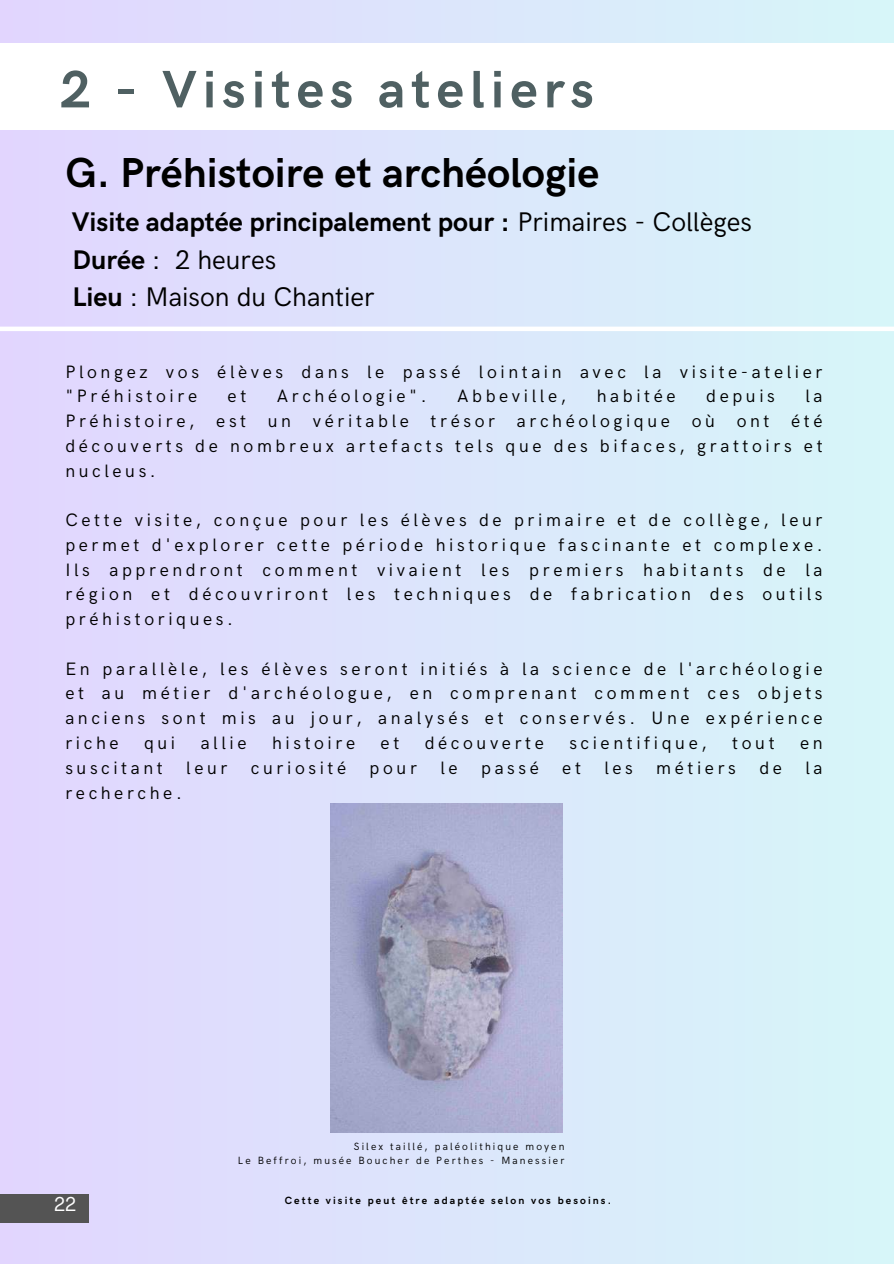
<style>
.page{position:relative;width:894px;height:1264px;background:#fff}
.page>*{position:absolute;margin:0;border:0;box-sizing:border-box;transform-origin:0 0}
.t1{font:700 52.8px "HK Grotesk";letter-spacing:.11em;color:#4f6062}
.t2{font:700 42px "HK Grotesk";color:#000}
.t3{font:27px/37.2px "HK Grotesk";color:#000}
.t4{font:19.5px "Agrandir";color:#fff}
.t5{font:18px/24.8px "HK Grotesk";letter-spacing:.2em;color:#000;text-align:justify}
.t6{font:10.5px/14px "HK Grotesk";letter-spacing:.2em;color:#000;text-align:right}
.t7{font:700 10.5px "HK Grotesk";letter-spacing:.2em;color:#000}
.s1{font-weight:700}
</style>
<div class="page">
<div style="left:0;top:0;width:893px;height:1263px;background:linear-gradient(to right,#e2d5fe,#d7f6f9)"></div>
<div style="left:0;top:43px;width:893px;height:87px;background:#fff"></div>
<div style="left:0;top:1193px;width:89px;height:29px;background:#545454"></div>
<div style="left:0;top:326px;width:893px;height:5px;background:#fff"></div>
<img style="left:330px;top:803px;width:232px;height:329px">
<h1 class="t1" style="left:60px;top:60px;width:535px">2 - Visites ateliers</h1>
<h2 class="t2" style="left:65px;top:150px;width:535px">G. Préhistoire et archéologie</h2>
<h3 class="t3" style="left:72px;top:205px;width:681px"><span class="s1">Visite adaptée principalement pour :</span> Primaires - Collèges<br><span class="s1">Durée</span> : 2 heures<br><span class="s1">Lieu</span> : Maison du Chantier</h3>
<p class="t5" style="left:65px;top:360px;width:758px">Plongez vos élèves dans le passé lointain avec la visite-atelier "Préhistoire</p>
<p class="t5" style="left:65px;top:384px;width:758px;text-indent:739px">la Préhistoire, est un véritable trésor archéologique où ont été découverts de nombreux artefacts tels que des bifaces, grattoirs et nucleus.</p>
<p class="t5" style="left:65px;top:508px;width:758px">Cette visite, conçue pour les élèves de primaire et de collège, leur permet d'explorer cette période historique fascinante et complexe.<br>Ils apprendront comment vivaient les premiers habitants de la région et découvriront les techniques de fabrication des outils préhistoriques.</p>
<p class="t5" style="left:65px;top:657px;width:758px">En parallèle, les élèves seront initiés à la science de l'archéologie et au métier d'archéologue, en comprenant comment ces objets anciens sont mis au jour, analysés et conservés. Une expérience riche</p>
<p class="t5" style="left:227px;top:384px;width:20px">et</p>
<p class="t5" style="left:277px;top:384px;width:151px">Archéologie".</p>
<p class="t5" style="left:457px;top:384px;width:111px">Abbeville,</p>
<p class="t5" style="left:596px;top:384px;width:80px">habitée</p>
<p class="t5" style="left:706px;top:384px;width:70px">depuis</p>
<p class="t5" style="left:144px;top:731px;width:33px">qui</p>
<p class="t5" style="left:201px;top:731px;width:47px">allie</p>
<p class="t5" style="left:272px;top:731px;width:85px">histoire</p>
<p class="t5" style="left:380px;top:731px;width:20px">et</p>
<p class="t5" style="left:424px;top:731px;width:121px">découverte</p>
<p class="t5" style="left:569px;top:731px;width:139px">scientifique,</p>
<p class="t5" style="left:732px;top:731px;width:44px">tout</p>
<p class="t5" style="left:799px;top:731px;width:24px">en</p>
<p class="t5" style="left:65px;top:756px;width:99px">suscitant</p>
<p class="t5" style="left:186px;top:756px;width:43px">leur</p>
<p class="t5" style="left:251px;top:756px;width:97px">curiosité</p>
<p class="t5" style="left:369px;top:756px;width:49px">pour</p>
<p class="t5" style="left:440px;top:756px;width:19px">le</p>
<p class="t5" style="left:481px;top:756px;width:59px">passé</p>
<p class="t5" style="left:562px;top:756px;width:20px">et</p>
<p class="t5" style="left:604px;top:756px;width:30px">les</p>
<p class="t5" style="left:656px;top:756px;width:81px">métiers</p>
<p class="t5" style="left:759px;top:756px;width:24px">de</p>
<p class="t5" style="left:805px;top:756px;width:19px">la</p>
<p class="t5" style="left:65px;top:780px;width:118px">recherche.</p>
<p class="t4" style="left:54px;top:1196px;width:24px">22</p>
<p class="t6" style="left:238px;top:1139px;width:328px">Silex taillé, paléolithique moyen<br>Le Beffroi, musée Boucher de Perthes - Manessier</p>
<p class="t7" style="left:284px;top:1194px;width:328px">Cette visite peut être adaptée selon vos besoins.</p>
</div>
